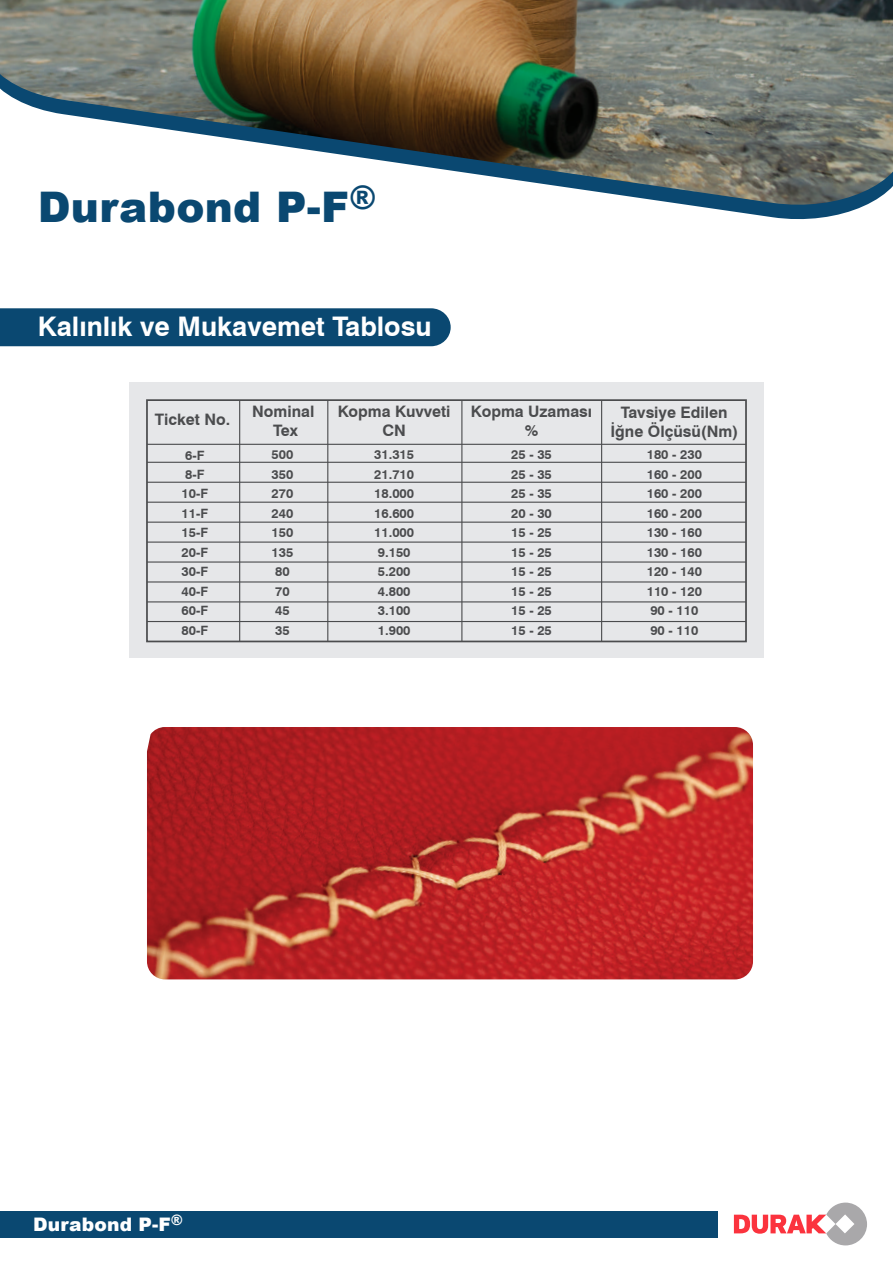
<style>
.page{position:relative;width:893px;height:1263px;background:#fff}
.page>*{position:absolute;margin:0;border:0;box-sizing:border-box;transform-origin:0 0}
.t1{font:900 42.15px "Arial";letter-spacing:.005em;color:#0a4871}
.t2{font:700 27px "Swiss 721 BT";color:#fff}
.t3{font:900 18.6px "Arial";letter-spacing:.005em;color:#fff}
.t4{font:700 15.75px/18.9px "Swiss 721 BT";color:#4b4c4e;text-align:center}
.t5{font:700 12.9px/19.5px "Swiss 721 BT";color:#4b4c4e}
</style>
<div class="page">
<img style="left:0;top:0;width:893px;height:60px">
<div style="left:0;top:308px;width:451px;height:38px;background:#0a4871"></div>
<svg style="left:0;top:60px;width:893px;height:15px;background:#7b7860"></svg>
<svg style="left:0;top:75px;width:893px;height:145px"></svg>
<div style="left:0;top:1211px;width:718px;height:27px;background:#0a4871"></div>
<div style="left:129px;top:382px;width:635px;height:275px;background:#e6e7e9"></div>
<div style="left:146px;top:399px;width:601px;height:243px;border:2px solid #4b4c4e"></div>
<hr style="left:147px;top:444px;width:599px;height:1px;background:#4b4c4e">
<hr style="left:147px;top:462px;width:599px;height:1px;background:#4b4c4e">
<hr style="left:147px;top:482px;width:599px;height:1px;background:#4b4c4e">
<hr style="left:147px;top:502px;width:599px;height:1px;background:#4b4c4e">
<hr style="left:147px;top:522px;width:599px;height:1px;background:#4b4c4e">
<hr style="left:147px;top:541px;width:599px;height:2px;background:#4b4c4e">
<hr style="left:147px;top:561px;width:599px;height:2px;background:#4b4c4e">
<hr style="left:147px;top:581px;width:599px;height:1px;background:#4b4c4e">
<hr style="left:147px;top:601px;width:599px;height:1px;background:#4b4c4e">
<hr style="left:147px;top:621px;width:599px;height:1px;background:#4b4c4e">
<hr style="left:239px;top:400px;width:1px;height:241px;background:#4b4c4e">
<hr style="left:327px;top:400px;width:1px;height:241px;background:#4b4c4e">
<hr style="left:461px;top:400px;width:1px;height:241px;background:#4b4c4e">
<hr style="left:601px;top:400px;width:1px;height:241px;background:#4b4c4e">
<img style="left:147px;top:727px;width:606px;height:252px">
<svg style="left:734px;top:1202px;width:133px;height:43px"></svg>
<h1 class="t1" style="left:38px;top:176px;width:339px">Durabond P-F<sup>®</sup></h1>
<h2 class="t2" style="left:38px;top:310px;width:395px">Kalınlık ve Mukavemet Tablosu</h2>
<p class="t4" style="left:155px;top:410px;width:77px">Ticket No.</p>
<p class="t4" style="left:338px;top:402px;width:114px">Kopma Kuvveti<br>CN</p>
<p class="t4" style="left:471px;top:402px;width:123px">Kopma Uzaması %</p>
<p class="t4" style="left:610px;top:403px;width:129px">Tavsiye Edilen<br>İğne Ölçüsü(Nm)</p>
<p class="t5" style="left:182px;top:445px;width:28px">6-F<br>8-F<br>10-F<br>11-F<br>15-F<br>20-F<br>30-F<br>40-F<br>60-F<br>80-F</p>
<p class="t5" style="left:647px;top:445px;width:57px">180 - 230<br>160 - 200<br>160 - 200<br>160 - 200<br>130 - 160<br>130 - 160<br>120 - 140<br>110 - 120<br>90 - 110<br>90 - 110</p>
<p class="t4" style="left:252px;top:402px;width:64px">Nominal<br>Tex</p>
<p class="t5" style="left:374px;top:445px;width:42px">31.315<br>21.710<br>18.000<br>16.600<br>11.000<br>9.150<br>5.200<br>4.800<br>3.100<br>1.900</p>
<p class="t5" style="left:272px;top:445px;width:23px">500<br>350<br>270<br>240<br>150<br>135<br>80<br>70<br>45<br>35</p>
<p class="t5" style="left:511px;top:445px;width:42px;text-align:justify">25 - 35<br>25 - 35<br>25 - 35<br>20 - 30<br>15 - 25<br>15 - 25<br>15 - 25<br>15 - 25<br>15 - 25<br>15 - 25</p>
<h3 class="t3" style="left:33px;top:1211px;width:151px">Durabond P-F<sup>®</sup></h3>
</div>
